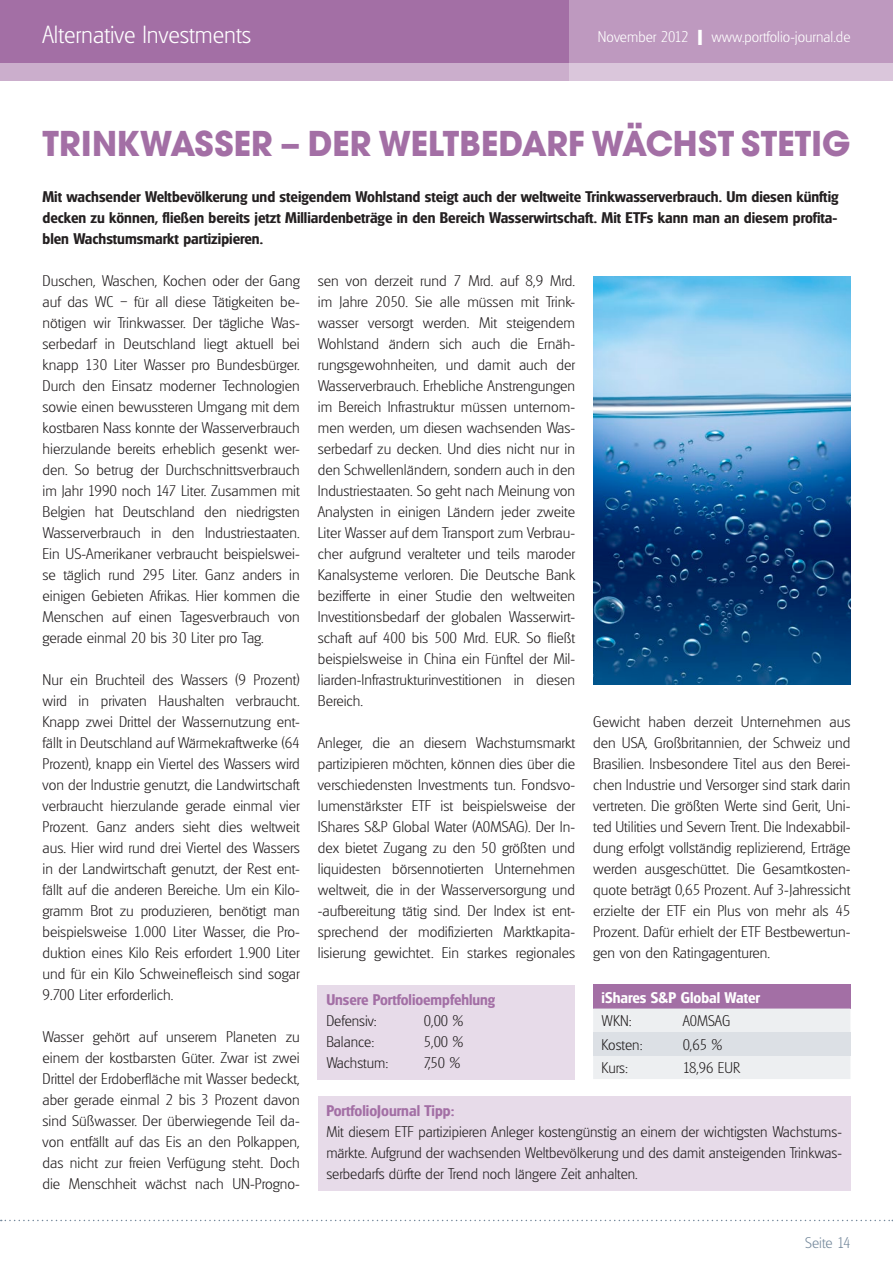
<style>
.page{position:relative;width:893px;height:1263px;background:#fff}
.page>*{position:absolute;margin:0;border:0;box-sizing:border-box;transform-origin:0 0}
.t1{font:700 37.5px "Avignon";color:#a36fa5}
.t2{font:200 24px "Glasgow Serial";color:#fff}
.t3{font:200 15px/21px "Glasgow Serial";color:#231f20;text-align:justify}
.t4{font:700 15px/21px "Glasgow Serial";color:#231f20;text-align:justify}
.t5{font:700 15px "Glasgow Serial";color:#a36fa5}
.t6{font:200 15px "Glasgow Serial";color:#fff}
.t7{font:700 15px "Glasgow Serial";color:#fff}
.t8{font:200 15px "Glasgow Serial";color:#75899c}
.s1{font-weight:700;font-size:21px}
</style>
<div class="page">
<svg style="left:1px;top:1220px;width:892px;height:1px"></svg>
<div style="left:0;top:0;width:893px;height:81px;background:#a36fa5"></div>
<div style="left:0;top:64px;width:893px;height:17px;background:#cbaecc"></div>
<svg style="left:570px;top:0;width:323px;height:81px;background:#c4a2c5"></svg>
<div style="left:593px;top:984px;width:257px;height:24px;background:#a36fa5"></div>
<div style="left:593px;top:1008px;width:257px;height:71px;background:#edeff1"></div>
<div style="left:593px;top:1032px;width:257px;height:23px;background:#dce0e5"></div>
<div style="left:318px;top:1096px;width:532px;height:95px;background:#e7dbe9"></div>
<div style="left:318px;top:985px;width:257px;height:94px;background:#e7dbe9"></div>
<img style="left:593px;top:276px;width:257px;height:409px">
<h2 class="t2" style="left:43px;top:20px;width:210px">Alternative Investments</h2>
<p class="t6" style="left:711px;top:27px;width:141px">www.portfolio-journal.de</p>
<p class="t6" style="left:598px;top:27px;width:106px">November 2012 <span class="s1">I</span></p>
<h1 class="t1" style="left:43px;top:120px;width:809px">TRINKWASSER – DER WELTBEDARF WÄCHST STETIG</h1>
<p class="t4" style="left:43px;top:186px;width:798px">Mit wachsender Weltbevölkerung und steigendem Wohlstand steigt auch der weltweite Trinkwasserverbrauch. Um diesen künftig decken zu können, fließen bereits jetzt Milliardenbeträge in den Bereich Wasserwirtschaft. Mit ETFs kann man an diesem profita&shy;blen Wachstumsmarkt partizipieren.</p>
<p class="t3" style="left:43px;top:270px;width:259px">Duschen, Waschen, Kochen oder der Gang auf das WC – für all diese Tätigkeiten be&shy;nötigen wir Trinkwasser. Der tägliche Was&shy;serbedarf in Deutschland liegt aktuell bei knapp 130 Liter Wasser pro Bundesbürger.<br>Durch den Einsatz moderner Technologien sowie einen bewussteren Umgang mit dem kostbaren Nass konnte der Wasserverbrauch hierzulande bereits erheblich gesenkt wer&shy;den. So betrug der Durchschnittsverbrauch im Jahr 1990 noch 147 Liter. Zusammen mit Belgien hat Deutschland den niedrigsten Wasserverbrauch in den Industriestaaten.<br>Ein US-Amerikaner verbraucht beispielswei&shy;se täglich rund 295 Liter. Ganz anders in einigen Gebieten Afrikas. Hier kommen die Menschen auf einen Tagesverbrauch von gerade einmal 20 bis 30 Liter pro Tag.</p>
<p class="t3" style="left:43px;top:669px;width:259px">Nur ein Bruchteil des Wassers (9 Prozent) wird in privaten Haushalten verbraucht.<br>Knapp zwei Drittel der Wassernutzung ent&shy;fällt in Deutschland auf Wärmekraftwerke (64<br>Prozent), knapp ein Viertel des Wassers wird von der Industrie genutzt, die Landwirtschaft verbraucht hierzulande gerade einmal vier Prozent. Ganz anders sieht dies weltweit aus. Hier wird rund drei Viertel des Wassers in der Landwirtschaft genutzt, der Rest ent&shy;fällt auf die anderen Bereiche. Um ein Kilo&shy;gramm Brot zu produzieren, benötigt man beispielsweise 1.000 Liter Wasser, die Pro&shy;duktion eines Kilo Reis erfordert 1.900 Liter und für ein Kilo Schweinefleisch sind sogar 9.700 Liter erforderlich.</p>
<p class="t3" style="left:43px;top:1026px;width:259px">Wasser gehört auf unserem Planeten zu einem der kostbarsten Güter. Zwar ist zwei Drittel der Erdoberfläche mit Wasser bedeckt, aber gerade einmal 2 bis 3 Prozent davon sind Süßwasser. Der überwiegende Teil da&shy;von entfällt auf das Eis an den Polkappen, das nicht zur freien Verfügung steht. Doch die Menschheit wächst nach UN-Progno-</p>
<p class="t3" style="left:318px;top:270px;width:259px">sen von derzeit rund 7 Mrd. auf 8,9 Mrd. im Jahre 2050. Sie alle müssen mit Trink&shy;wasser versorgt werden. Mit steigendem Wohlstand ändern sich auch die Ernäh&shy;rungsgewohnheiten, und damit auch der Wasserverbrauch. Erhebliche Anstrengungen im Bereich Infrastruktur müssen unternom&shy;men werden, um diesen wachsenden Was&shy;serbedarf zu decken. Und dies nicht nur in den Schwellenländern, sondern auch in den Industriestaaten. So geht nach Meinung von Analysten in einigen Ländern jeder zweite Liter Wasser auf dem Transport zum Verbrau&shy;cher aufgrund veralteter und teils maroder Kanalsysteme verloren. Die Deutsche Bank bezifferte in einer Studie den weltweiten Investitionsbedarf der globalen Wasserwirt&shy;schaft auf 400 bis 500 Mrd. EUR. So fließt beispielsweise in China ein Fünftel der Mil&shy;liarden-Infrastrukturinvestitionen in diesen Bereich.</p>
<p class="t3" style="left:318px;top:732px;width:259px">Anleger, die an diesem Wachstumsmarkt partizipieren möchten, können dies über die verschiedensten Investments tun. Fondsvo&shy;lumenstärkster ETF ist beispielsweise der IShares S&amp;P Global Water (A0MSAG). Der In&shy;dex bietet Zugang zu den 50 größten und liquidesten börsennotierten Unternehmen weltweit, die in der Wasserversorgung und -aufbereitung tätig sind. Der Index ist ent&shy;sprechend der modifizierten Marktkapita&shy;lisierung gewichtet. Ein starkes regionales</p>
<p class="t5" style="left:326px;top:991px;width:170px">Unsere Portfolioempfehlung</p>
<p class="t3" style="left:326px;top:1010px;width:52px">Defensiv:</p>
<p class="t3" style="left:424px;top:1010px;width:41px">0,00 %</p>
<p class="t3" style="left:326px;top:1031px;width:50px">Balance:</p>
<p class="t3" style="left:424px;top:1031px;width:41px">5,00 %</p>
<p class="t3" style="left:326px;top:1052px;width:64px">Wachstum:</p>
<p class="t3" style="left:424px;top:1052px;width:38px">7,50 %</p>
<p class="t3" style="left:593px;top:711px;width:259px">Gewicht haben derzeit Unternehmen aus den USA, Großbritannien, der Schweiz und Brasilien. Insbesondere Titel aus den Berei&shy;chen Industrie und Versorger sind stark darin vertreten. Die größten Werte sind Gerit, Uni&shy;ted Utilities und Severn Trent. Die Indexabbil&shy;dung erfolgt vollständig replizierend, Erträge werden ausgeschüttet. Die Gesamtkosten&shy;quote beträgt 0,65 Prozent. Auf 3-Jahressicht erzielte der ETF ein Plus von mehr als 45<br>Prozent. Dafür erhielt der ETF Bestbewertun&shy;gen von den Ratingagenturen.</p>
<p class="t7" style="left:602px;top:988px;width:160px">iShares S&amp;P Global Water</p>
<p class="t3" style="left:602px;top:1010px;width:32px">WKN:</p>
<p class="t3" style="left:683px;top:1010px;width:49px">A0MSAG</p>
<p class="t3" style="left:602px;top:1034px;width:43px">Kosten:</p>
<p class="t3" style="left:683px;top:1034px;width:41px">0,65 %</p>
<p class="t3" style="left:602px;top:1057px;width:28px">Kurs:</p>
<p class="t3" style="left:683px;top:1057px;width:59px">18,96 EUR</p>
<p class="t5" style="left:326px;top:1102px;width:130px">PortfolioJournal Tipp:</p>
<p class="t3" style="left:326px;top:1121px;width:517px">Mit diesem ETF partizipieren Anleger kostengünstig an einem der wichtigsten Wachstums&shy;märkte. Aufgrund der wachsenden Weltbevölkerung und des damit ansteigenden Trinkwas&shy;serbedarfs dürfte der Trend noch längere Zeit anhalten.</p>
<p class="t8" style="left:805px;top:1234px;width:47px">Seite 14</p>
</div>
